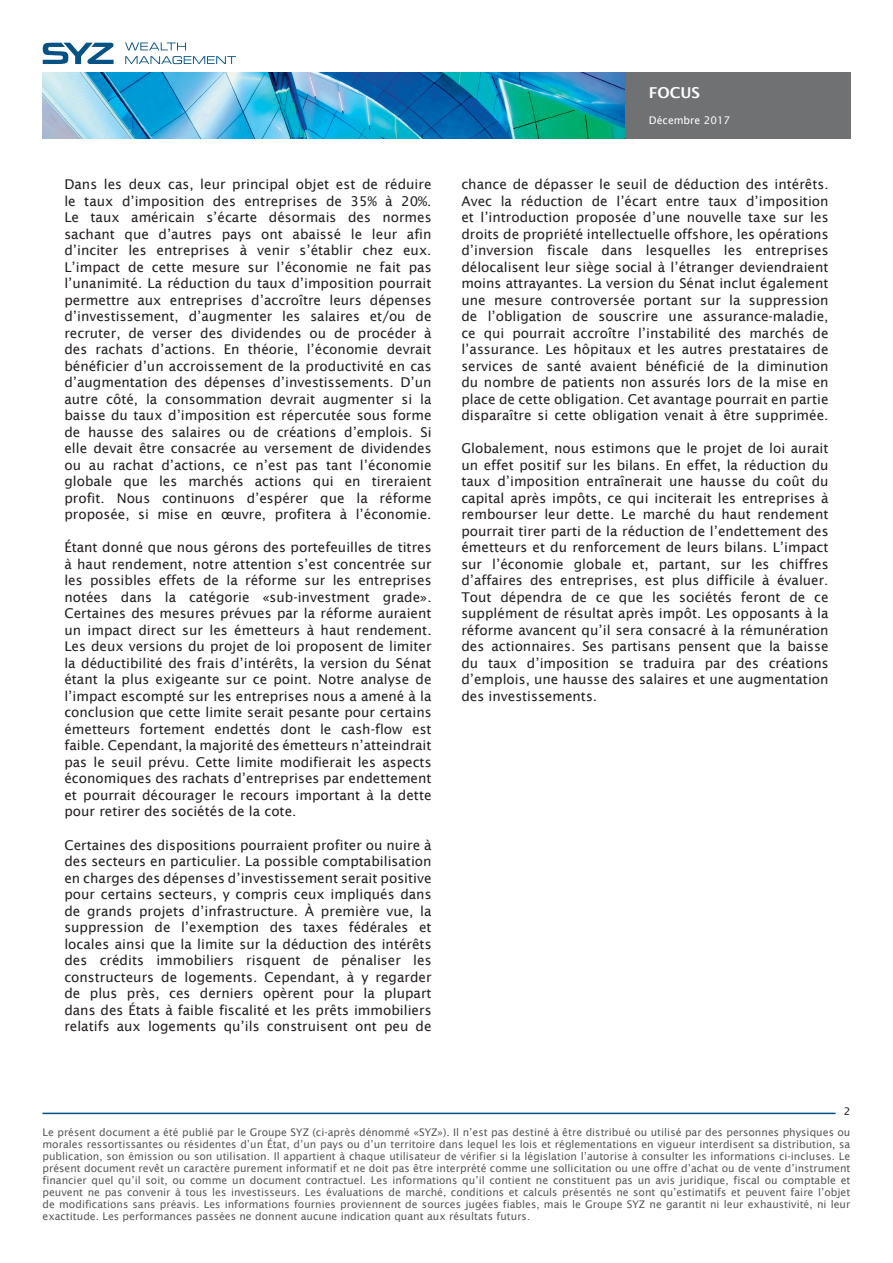
<style>
.page{position:relative;width:893px;height:1263px;background:#fff}
.page>*{position:absolute;margin:0;border:0;box-sizing:border-box;transform-origin:0 0}
.t1{font:600 15px "Lucida Sans";color:#fff}
.Texte_courant{font:13.5px/16.5px "Lucida Sans";color:#231f20;text-align:justify}
.t2{font:10.5px/12px "Lucida Sans";color:#57585a;text-align:justify}
.t3{font:10.5px "Lucida Sans";color:#fff}
.Numèro_de_page{font:10.5px "Lucida Sans";color:#231f20}
</style>
<div class="page">
<svg style="left:43px;top:43px;width:71px;height:21px"></svg>
<svg style="left:125px;top:43px;width:61px;height:7px"></svg>
<svg style="left:125px;top:56px;width:111px;height:8px"></svg>
<hr style="left:43px;top:1112px;width:793px;height:2px;background:#005285">
<img style="left:43px;top:72px;width:807px;height:66px">
<p class="t1" style="left:649px;top:84px;width:53px">FOCUS</p>
<p class="Texte_courant" style="left:64px;top:176px;width:369px">Dans les deux cas, leur principal objet est de réduire le taux d’imposition des entreprises de 35% à 20%.<br>Le taux américain s’écarte désormais des normes sachant que d’autres pays ont abaissé le leur afin d’inciter les entreprises à venir s’établir chez eux.<br>L’impact de cette mesure sur l’économie ne fait pas l’unanimité. La réduction du taux d’imposition pourrait permettre aux entreprises d’accroître leurs dépenses d’investissement, d’augmenter les salaires et/ou de recruter, de verser des dividendes ou de procéder à des rachats d’actions. En théorie, l’économie devrait bénéficier d’un accroissement de la productivité en cas d’augmentation des dépenses d’investissements. D’un autre côté, la consommation devrait augmenter si la baisse du taux d’imposition est répercutée sous forme de hausse des salaires ou de créations d’emplois. Si elle devait être consacrée au versement de dividendes ou au rachat d’actions, ce n’est pas tant l’économie globale que les marchés actions qui en tireraient profit. Nous continuons d’espérer que la réforme proposée, si mise en œuvre, profitera à l’économie.</p>
<p class="Texte_courant" style="left:64px;top:539px;width:369px">Étant donné que nous gérons des portefeuilles de titres à haut rendement, notre attention s’est concentrée sur les possibles effets de la réforme sur les entreprises notées dans la catégorie «sub-investment grade».<br>Certaines des mesures prévues par la réforme auraient un impact direct sur les émetteurs à haut rendement.<br>Les deux versions du projet de loi proposent de limiter la déductibilité des frais d’intérêts, la version du Sénat étant la plus exigeante sur ce point. Notre analyse de l’impact escompté sur les entreprises nous a amené à la conclusion que cette limite serait pesante pour certains émetteurs fortement endettés dont le cash-flow est faible. Cependant, la majorité des émetteurs n’atteindrait pas le seuil prévu. Cette limite modifierait les aspects économiques des rachats d’entreprises par endettement et pourrait décourager le recours important à la dette pour retirer des sociétés de la cote.</p>
<p class="Texte_courant" style="left:64px;top:836px;width:369px">Certaines des dispositions pourraient profiter ou nuire à des secteurs en particulier. La possible comptabilisation en charges des dépenses d’investissement serait positive pour certains secteurs, y compris ceux impliqués dans de grands projets d’infrastructure. À première vue, la suppression de l’exemption des taxes fédérales et locales ainsi que la limite sur la déduction des intérêts des crédits immobiliers risquent de pénaliser les constructeurs de logements. Cependant, à y regarder de plus près, ces derniers opèrent pour la plupart dans des États à faible fiscalité et les prêts immobiliers relatifs aux logements qu’ils construisent ont peu de</p>
<p class="t3" style="left:649px;top:114px;width:83px">Décembre 2017</p>
<p class="Texte_courant" style="left:461px;top:176px;width:369px">chance de dépasser le seuil de déduction des intérêts.<br>Avec la réduction de l’écart entre taux d’imposition et l’introduction proposée d’une nouvelle taxe sur les droits de propriété intellectuelle offshore, les opérations d’inversion fiscale dans lesquelles les entreprises délocalisent leur siège social à l’étranger deviendraient moins attrayantes. La version du Sénat inclut également une mesure controversée portant sur la suppression de l’obligation de souscrire une assurance-maladie, ce qui pourrait accroître l’instabilité des marchés de l’assurance. Les hôpitaux et les autres prestataires de services de santé avaient bénéficié de la diminution du nombre de patients non assurés lors de la mise en place de cette obligation. Cet avantage pourrait en partie disparaître si cette obligation venait à être supprimée.</p>
<p class="Texte_courant" style="left:461px;top:440px;width:369px">Globalement, nous estimons que le projet de loi aurait un effet positif sur les bilans. En effet, la réduction du taux d’imposition entraînerait une hausse du coût du capital après impôts, ce qui inciterait les entreprises à rembourser leur dette. Le marché du haut rendement pourrait tirer parti de la réduction de l’endettement des émetteurs et du renforcement de leurs bilans. L’impact sur l’économie globale et, partant, sur les chiffres d’affaires des entreprises, est plus difficile à évaluer.<br>Tout dépendra de ce que les sociétés feront de ce supplément de résultat après impôt. Les opposants à la réforme avancent qu’il sera consacré à la rémunération des actionnaires. Ses partisans pensent que la baisse du taux d’imposition se traduira par des créations d’emplois, une hausse des salaires et une augmentation des investissements.</p>
<p class="Numèro_de_page" style="left:844px;top:1105px;width:8px">2</p>
<p class="t2" style="left:43px;top:1127px;width:809px">Le présent document a été publié par le Groupe SYZ (ci-après dénommé «SYZ»). Il n’est pas destiné à être distribué ou utilisé par des personnes physiques ou morales ressortissantes ou résidentes d’un État, d’un pays ou d’un territoire dans lequel les lois et réglementations en vigueur interdisent sa distribution, sa publication, son émission ou son utilisation. Il appartient à chaque utilisateur de vérifier si la législation l’autorise à consulter les informations ci-incluses. Le présent document revêt un caractère purement informatif et ne doit pas être interprété comme une sollicitation ou une offre d’achat ou de vente d’instrument financier quel qu’il soit, ou comme un document contractuel. Les informations qu’il contient ne constituent pas un avis juridique, fiscal ou comptable et peuvent ne pas convenir à tous les investisseurs. Les évaluations de marché, conditions et calculs présentés ne sont qu’estimatifs et peuvent faire l’objet de modifications sans préavis. Les informations fournies proviennent de sources jugées fiables, mais le Groupe SYZ ne garantit ni leur exhaustivité, ni leur exactitude. Les performances passées ne donnent aucune indication quant aux résultats futurs.</p>
</div>
